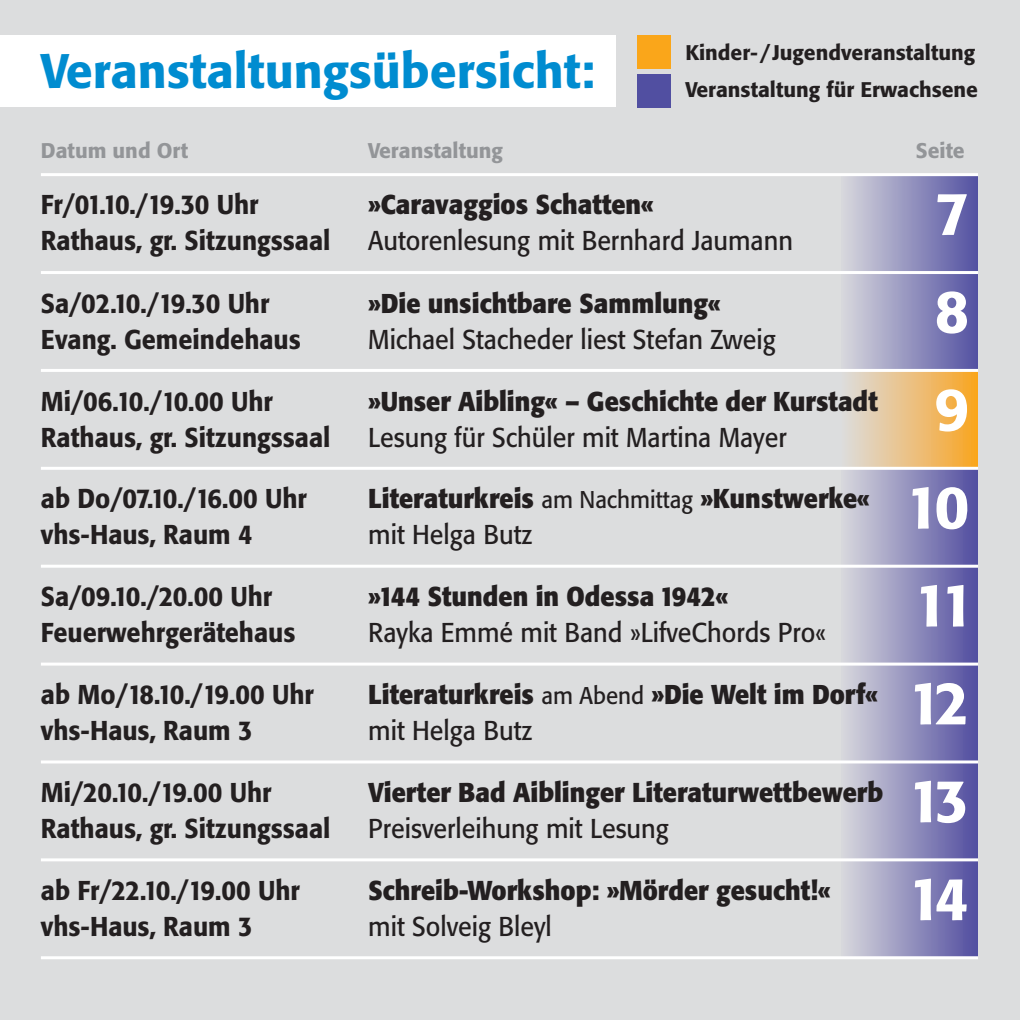
<style>
.page{position:relative;width:1020px;height:1020px;background:#dcddde}
.page>*{position:absolute;margin:0;border:0;box-sizing:border-box;transform-origin:0 0}
.t1{font:500 60px/97.8px "Formata";letter-spacing:-.14em;color:#fff;text-align:center}
.t2{font:500 48px "Formata";color:#008cd0}
.t3{font:500 27px/36px "Formata";color:#231f20;scale:.93 1}
.t4{font:700 27px/36px "Formata";color:#231f20;scale:.93 1}
.t5{font:27px "Formata";color:#231f20;scale:.93 1}
.t6{font:500 21px/36.9px "Formata";color:#231f20}
.t7{font:500 21px "Formata";color:#939598}
.s1{font-weight:400;font-size:24px}
.s2{font-weight:400}
</style>
<div class="page">
<hr style="left:841px;top:175px;width:2px;height:196px;background:#d7d8dc">
<div style="left:843px;top:175px;width:135px;height:196px;background:linear-gradient(to right,#d6d6dc,#5351a2)"></div>
<hr style="left:841px;top:468px;width:2px;height:490px;background:#d7d8dc">
<div style="left:843px;top:468px;width:119px;height:490px;background:linear-gradient(to right,#d6d6dc,#625ea7)"></div>
<div style="left:962px;top:468px;width:16px;height:490px;background:#5955a3"></div>
<div style="left:840px;top:370px;width:90px;height:98px;background:linear-gradient(to right,#dcddde,#efba6c)"></div>
<div style="left:930px;top:370px;width:21px;height:98px;background:linear-gradient(to bottom,#f1b357,#f1b55b)"></div>
<div style="left:951px;top:370px;width:12px;height:98px;background:#f5ad40"></div>
<div style="left:963px;top:370px;width:8px;height:98px;background:#f7a92e"></div>
<hr style="left:971px;top:370px;width:1px;height:98px;background:#f7a723">
<hr style="left:972px;top:370px;width:2px;height:98px;background:#f9a721">
<hr style="left:974px;top:370px;width:1px;height:98px;background:#f9a61e">
<hr style="left:975px;top:370px;width:2px;height:98px;background:#faa71c">
<hr style="left:977px;top:370px;width:1px;height:98px;background:#faa61a">
<hr style="left:41px;top:173px;width:937px;height:3px;background:#fff">
<hr style="left:41px;top:271px;width:937px;height:3px;background:#fff">
<hr style="left:41px;top:369px;width:937px;height:3px;background:#fff">
<hr style="left:41px;top:467px;width:937px;height:3px;background:#fff">
<hr style="left:41px;top:565px;width:937px;height:3px;background:#fff">
<hr style="left:41px;top:663px;width:937px;height:3px;background:#fff">
<hr style="left:41px;top:760px;width:937px;height:3px;background:#fff">
<hr style="left:41px;top:858px;width:937px;height:3px;background:#fff">
<hr style="left:41px;top:956px;width:937px;height:3px;background:#fff">
<div style="left:0;top:36px;width:616px;height:71px;background:#fff"></div>
<div style="left:637px;top:36px;width:33px;height:33px;background:#faa61a"></div>
<div style="left:637px;top:74px;width:33px;height:33px;background:#514fa1"></div>
<h2 class="t2" style="left:41px;top:49px;width:555px">Veranstaltungsübersicht:</h2>
<p class="t6" style="left:686px;top:36px;width:294px">Kinder-/Jugendveranstaltung<br>Veranstaltung für Erwachsene</p>
<p class="t7" style="left:41px;top:141px;width:149px">Datum und Ort</p>
<p class="t7" style="left:368px;top:141px;width:136px">Veranstaltung</p>
<p class="t7" style="left:916px;top:141px;width:50px">Seite</p>
<p class="t3" style="left:41px;top:189px;width:313px">Fr/01.10./19.30 Uhr<br>Rathaus, gr. Sitzungssaal</p>
<p class="t3" style="left:41px;top:287px;width:281px">Sa/02.10./19.30 Uhr<br>Evang. Gemeindehaus</p>
<p class="t3" style="left:41px;top:385px;width:313px">Mi/06.10./10.00 Uhr<br>Rathaus, gr. Sitzungssaal</p>
<p class="t3" style="left:41px;top:483px;width:288px">ab Do/07.10./16.00 Uhr vhs-Haus, Raum 4</p>
<p class="t3" style="left:41px;top:581px;width:275px">Sa/09.10./20.00 Uhr<br>Feuerwehrgerätehaus</p>
<p class="t3" style="left:41px;top:679px;width:295px">ab Mo/18.10./19.00 Uhr vhs-Haus, Raum 3</p>
<p class="t3" style="left:41px;top:777px;width:313px">Mi/20.10./19.00 Uhr<br>Rathaus, gr. Sitzungssaal</p>
<p class="t3" style="left:41px;top:875px;width:280px">ab Fr/22.10./19.00 Uhr vhs-Haus, Raum 3</p>
<p class="t4" style="left:368px;top:189px;width:309px">»Caravaggios Schatten«</p>
<p class="t5" style="left:368px;top:229px;width:458px">Autorenlesung mit Bernhard Jaumann</p>
<p class="t4" style="left:368px;top:287px;width:381px">»Die unsichtbare Sammlung«</p>
<p class="t5" style="left:368px;top:327px;width:440px">Michael Stacheder liest Stefan Zweig</p>
<p class="t4" style="left:368px;top:385px;width:549px">»Unser Aibling« – Geschichte der Kurstadt</p>
<p class="t5" style="left:368px;top:425px;width:451px">Lesung für Schüler mit Martina Mayer</p>
<p class="t4" style="left:368px;top:483px;width:541px">Literaturkreis <span class="s1">am Nachmittag</span> »Kunstwerke« <span class="s2">mit Helga Butz</span></p>
<p class="t4" style="left:368px;top:581px;width:389px">»144 Stunden in Odessa 1942«</p>
<p class="t5" style="left:368px;top:621px;width:494px">Rayka Emmé mit Band »LifveChords Pro«</p>
<p class="t4" style="left:368px;top:679px;width:550px">Literaturkreis <span class="s1">am Abend</span> »Die Welt im Dorf« <span class="s2">mit Helga Butz</span></p>
<p class="t4" style="left:368px;top:777px;width:555px">Vierter Bad Aiblinger Literaturwettbewerb</p>
<p class="t5" style="left:368px;top:817px;width:325px">Preisverleihung mit Lesung</p>
<p class="t4" style="left:368px;top:875px;width:499px">Schreib-Workshop: »Mörder gesucht!«</p>
<p class="t5" style="left:368px;top:914px;width:199px">mit Solveig Bleyl</p>
<h1 class="t1" style="left:934px;top:170px;width:36px">7</h1>
<h1 class="t1" style="left:905px;top:267px;width:71px">8<br>9<br>10<br>11<br>12<br>13<br>14</h1>
</div>
